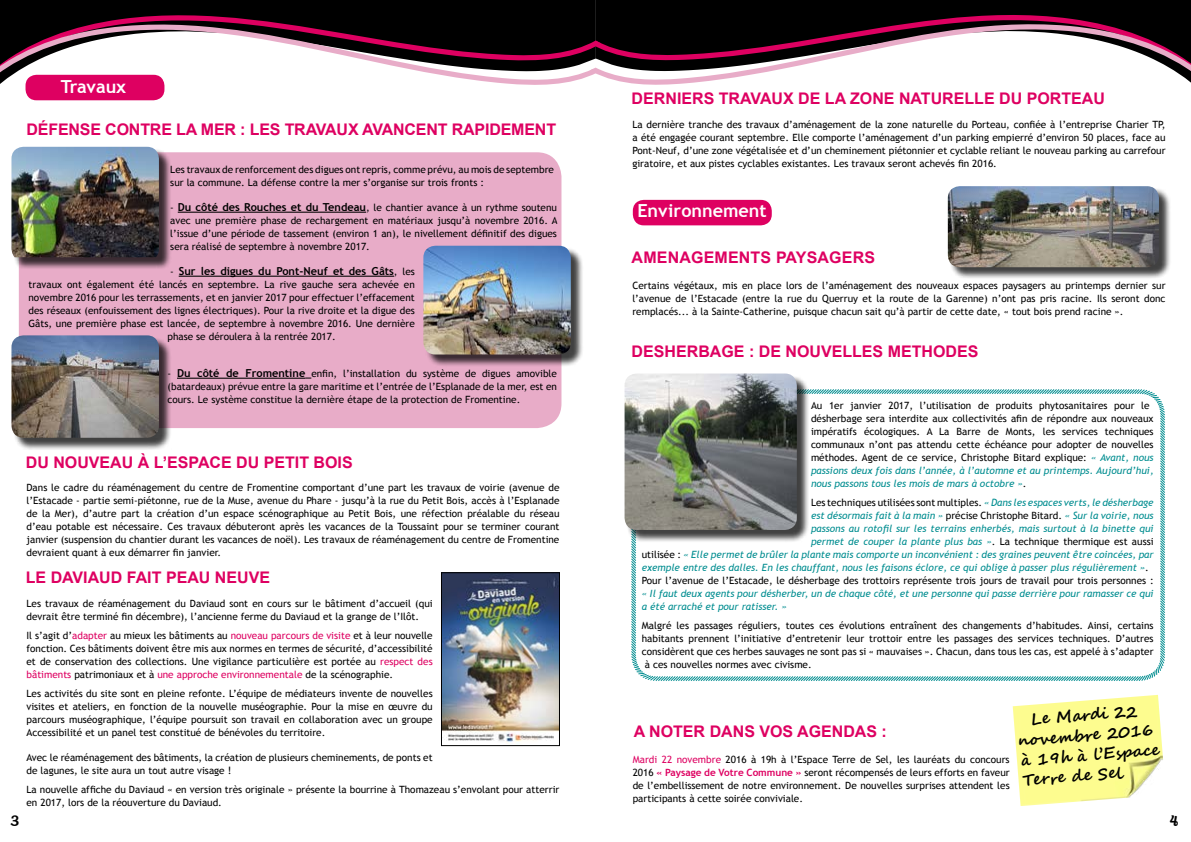
<style>
.page{position:relative;width:1191px;height:842px;background:#fff}
.page>*{position:absolute;margin:0;border:0;box-sizing:border-box;transform-origin:0 0}
.t1{font:700 18px "Trebuchet MS";color:#fff}
.t2{font:700 16px "Arial";color:#de0061}
.t3{font:700 16px/20.1px "Segoe Script";color:#000}
.t4{font:14px "Lily Script One";color:#000}
.t5{font:700 11px "Trebuchet MS";color:#000}
.t6{font:10px/13px "Trebuchet MS";color:#000;text-align:justify}
.t7{font:italic 10px/13px "Trebuchet MS";color:#008d90}
.s1{font-weight:700;font-size:11px}
.s2{font-weight:400;font-size:10px}
.s3{color:#de0061}
.s4{font-style:italic;color:#008d90}
.s5{font-style:normal;color:#000}
.s6{font-weight:700;color:#de0061}
</style>
<div class="page">
<div style="left:595px;top:0;width:596px;height:7px;background:#000"></div>
<div style="left:601px;top:7px;width:590px;height:11px;background:#000"></div>
<svg style="left:601px;top:18px;width:590px;height:67px"></svg>
<div style="left:0;top:0;width:595px;height:7px;background:#000"></div>
<div style="left:0;top:7px;width:601px;height:69px;background:#000"></div>
<svg style="left:0;top:18px;width:599px;height:68px"></svg>
<div style="left:26px;top:75px;width:138px;height:25px;background:#de0061;border-radius:11px"></div>
<div style="left:21px;top:154px;width:538px;height:272px;background:#e8acc8;border-radius:23px"></div>
<hr style="left:178px;top:212px;width:188px;height:1px;background:#000">
<hr style="left:179px;top:276px;width:215px;height:1px;background:#000">
<hr style="left:177px;top:378px;width:128px;height:1px;background:#000">
<div style="left:19px;top:152px;width:542px;height:276px;border:4px solid #e8acc8;border-radius:23px"></div>
<div style="left:13px;top:148px;width:158px;height:121px;background:#000;opacity:.75"></div>
<img style="left:11px;top:147px;width:148px;height:110px">
<div style="left:425px;top:247px;width:158px;height:120px;background:#000;opacity:.75"></div>
<img style="left:423px;top:246px;width:148px;height:108px">
<div style="left:13px;top:337px;width:158px;height:113px;background:#000;opacity:.75"></div>
<img style="left:11px;top:335px;width:148px;height:103px">
<img style="left:443px;top:574px;width:115px;height:169px">
<div style="left:441px;top:572px;width:119px;height:174px;border:1px solid #000"></div>
<div style="left:633px;top:200px;width:138px;height:25px;background:#de0061;border-radius:11px"></div>
<div style="left:949px;top:188px;width:222px;height:92px;background:#000;opacity:.75"></div>
<img style="left:947px;top:186px;width:212px;height:81px">
<svg style="left:631px;top:389px;width:534px;height:292px"></svg>
<div style="left:626px;top:375px;width:183px;height:167px;background:#000;opacity:.75"></div>
<img style="left:624px;top:373px;width:173px;height:157px">
<img style="left:1012px;top:695px;width:151px;height:111px">
<h1 class="t1" style="left:61px;top:75px;width:67px">Travaux</h1>
<h2 class="t2" style="left:27px;top:119px;width:531px">DÉFENSE CONTRE LA MER : LES TRAVAUX AVANCENT RAPIDEMENT</h2>
<p class="t6" style="left:170px;top:163px;width:385px">Les travaux de renforcement des digues ont repris, comme prévu, au mois de septembre sur la commune. La défense contre la mer s’organise sur trois fronts :</p>
<p class="t6" style="left:170px;top:201px;width:389px">- <span class="s1">Du côté des Rouches et du Tendeau</span>, le chantier avance à un rythme soutenu avec une première phase de rechargement en matériaux jusqu’à novembre 2016. A l’issue d’une période de tassement (environ 1 an), le nivellement définitif des digues sera réalisé de septembre à novembre 2017.</p>
<p class="t5" style="left:170px;top:264px;width:246px"><span class="s2">-</span> Sur les digues du Pont-Neuf et des Gâts<span class="s2">, les</span></p>
<p class="t6" style="left:29px;top:278px;width:388px">travaux ont également été lancés en septembre. La rive gauche sera achevée en</p>
<p class="t6" style="left:29px;top:291px;width:388px">novembre 2016 pour les terrassements, et en janvier 2017 pour effectuer l’effacement</p>
<p class="t6" style="left:29px;top:304px;width:388px">des réseaux (enfouissement des lignes électriques). Pour la rive droite et la digue des</p>
<p class="t6" style="left:29px;top:317px;width:388px">Gâts, une première phase est lancée, de septembre à novembre 2016. Une dernière</p>
<p class="t6" style="left:167px;top:330px;width:170px">phase se déroulera à la rentrée 2017.</p>
<p class="t6" style="left:167px;top:367px;width:391px">- <span class="s1">Du côté de Fromentine</span> enfin, l’installation du système de digues amovible (batardeaux) prévue entre la gare maritime et l’entrée de l’Esplanade de la mer, est en cours. Le système constitue la dernière étape de la protection de Fromentine.</p>
<h2 class="t2" style="left:26px;top:452px;width:328px">DU NOUVEAU À L’ESPACE DU PETIT BOIS</h2>
<p class="t6" style="left:27px;top:481px;width:534px">Dans le cadre du réaménagement du centre de Fromentine comportant d’une part les travaux de voirie (avenue de l’Estacade - partie semi-piétonne, rue de la Muse, avenue du Phare - jusqu’à la rue du Petit Bois, accès à l’Esplanade de la Mer), d’autre part la création d’un espace scénographique au Petit Bois, une réfection préalable du réseau d’eau potable est nécessaire. Ces travaux débuteront après les vacances de la Toussaint pour se terminer courant janvier (suspension du chantier durant les vacances de noël). Les travaux de réaménagement du centre de Fromentine devraient quant à eux démarrer fin janvier.</p>
<h2 class="t2" style="left:26px;top:567px;width:246px">LE DAVIAUD FAIT PEAU NEUVE</h2>
<p class="t6" style="left:27px;top:597px;width:408px">Les travaux de réaménagement du Daviaud sont en cours sur le bâtiment d’accueil (qui devrait être terminé fin décembre), l’ancienne ferme du Daviaud et la grange de l’Ilôt.</p>
<p class="t6" style="left:27px;top:629px;width:408px">Il s’agit d’<span class="s3">adapter</span> au mieux les bâtiments au <span class="s3">nouveau parcours de visite</span> et à leur nouvelle fonction. Ces bâtiments doivent être mis aux normes en termes de sécurité, d’accessibilité et de conservation des collections. Une vigilance particulière est portée au <span class="s3">respect des bâtiments</span> patrimoniaux et à <span class="s3">une approche environnementale</span> de la scénographie.</p>
<p class="t6" style="left:27px;top:687px;width:408px">Les activités du site sont en pleine refonte. L’équipe de médiateurs invente de nouvelles visites et ateliers, en fonction de la nouvelle muséographie. Pour la mise en œuvre du parcours muséographique, l’équipe poursuit son travail en collaboration avec un groupe Accessibilité et un panel test constitué de bénévoles du territoire.</p>
<p class="t6" style="left:27px;top:751px;width:408px">Avec le réaménagement des bâtiments, la création de plusieurs cheminements, de ponts et de lagunes, le site aura un tout autre visage !</p>
<p class="t6" style="left:27px;top:783px;width:534px">La nouvelle affiche du Daviaud « en version très originale » présente la bourrine à Thomazeau s’envolant pour atterrir en 2017, lors de la réouverture du Daviaud.</p>
<h2 class="t2" style="left:631px;top:88px;width:475px">DERNIERS TRAVAUX DE LA ZONE NATURELLE DU PORTEAU</h2>
<p class="t6" style="left:632px;top:118px;width:535px">La dernière tranche des travaux d’aménagement de la zone naturelle du Porteau, confiée à l’entreprise Charier TP, a été engagée courant septembre. Elle comporte l’aménagement d’un parking empierré d’environ 50 places, face au Pont-Neuf, d’une zone végétalisée et d’un cheminement piétonnier et cyclable reliant le nouveau parking au carrefour giratoire, et aux pistes cyclables existantes. Les travaux seront achevés fin 2016.</p>
<h1 class="t1" style="left:637px;top:200px;width:131px">Environnement</h1>
<h2 class="t2" style="left:631px;top:246px;width:245px">AMENAGEMENTS PAYSAGERS</h2>
<p class="t6" style="left:632px;top:279px;width:535px">Certains végétaux, mis en place lors de l’aménagement des nouveaux espaces paysagers au printemps dernier sur l’avenue de l’Estacade (entre la rue du Querruy et la route de la Garenne) n’ont pas pris racine. Ils seront donc remplacés... à la Sainte-Catherine, puisque chacun sait qu’à partir de cette date, « tout bois prend racine ».</p>
<h2 class="t2" style="left:631px;top:341px;width:348px">DESHERBAGE : DE NOUVELLES METHODES</h2>
<p class="t6" style="left:811px;top:399px;width:344px;text-align:left">Au 1er janvier 2017, l’utilisation de produits phytosanitaires pour le désherbage sera interdite aux collectivités afin de répondre aux nouveaux impératifs écologiques. A La Barre de Monts, les services techniques communaux n’ont pas attendu cette échéance pour adopter de nouvelles méthodes. Agent de ce service, Christophe Bitard explique: <span class="s4">« Avant, nous passions deux fois dans l’année, à l’automne et au printemps. Aujourd’hui, nous passons tous les mois de mars à octobre »</span>.</p>
<p class="t6" style="left:811px;top:496px;width:344px">Les techniques utilisées sont multiples. <span class="s4">« Dans les espaces verts, le désherbage</span></p>
<p class="t7" style="left:811px;top:509px;width:344px">est désormais fait à la main » <span class="s5">précise Christophe Bitard.</span> « Sur la voirie, nous</p>
<p class="t7" style="left:811px;top:522px;width:344px">passons au rotofil sur les terrains enherbés, mais surtout à la binette qui</p>
<p class="t7" style="left:811px;top:535px;width:344px">permet de couper la plante plus bas »<span class="s5">. La technique thermique est aussi</span></p>
<p class="t7" style="left:642px;top:548px;width:513px"><span class="s5">utilisée :</span> « Elle permet de brûler la plante mais comporte un inconvénient : des graines peuvent être coincées, par</p>
<p class="t7" style="left:642px;top:561px;width:508px">exemple entre des dalles. En les chauffant, nous les faisons éclore, ce qui oblige à passer plus régulièrement »<span class="s5">.</span></p>
<p class="t6" style="left:642px;top:574px;width:513px">Pour l’avenue de l’Estacade, le désherbage des trottoirs représente trois jours de travail pour trois personnes :</p>
<p class="t7" style="left:642px;top:587px;width:513px">« Il faut deux agents pour désherber, un de chaque côté, et une personne qui passe derrière pour ramasser ce qui a été arraché et pour ratisser. »</p>
<p class="t6" style="left:642px;top:619px;width:513px">Malgré les passages réguliers, toutes ces évolutions entraînent des changements d’habitudes. Ainsi, certains</p>
<p class="t6" style="left:642px;top:632px;width:513px">habitants prennent l’initiative d’entretenir leur trottoir entre les passages des services techniques. D’autres</p>
<p class="t6" style="left:642px;top:645px;width:513px">considèrent que ces herbes sauvages ne sont pas si « mauvaises ». Chacun, dans tous les cas, est appelé à s’adapter</p>
<p class="t6" style="left:645px;top:658px;width:168px">à ces nouvelles normes avec civisme.</p>
<h2 class="t2" style="left:634px;top:721px;width:255px">A NOTER DANS VOS AGENDAS :</h2>
<p class="t6" style="left:632px;top:753px;width:378px"><span class="s3">Mardi 22 novembre</span> 2016 à 19h à l’Espace Terre de Sel, les lauréats du concours 2016 <span class="s6">« Paysage de Votre Commune »</span> seront récompensés de leurs efforts en faveur de l’embellissement de notre environnement. De nouvelles surprises attendent les participants à cette soirée conviviale.</p>
<h2 class="t3" style="left:1015px;top:710px;width:142px;text-indent:15px;rotate:-4deg">Le Mardi 22 novembre 2016 à 19h à l’Espace<br>Terre de Sel</h2>
<h3 class="t4" style="left:10px;top:812px;width:11px">3</h3>
<h3 class="t4" style="left:1170px;top:812px;width:10px">4</h3>
</div>
